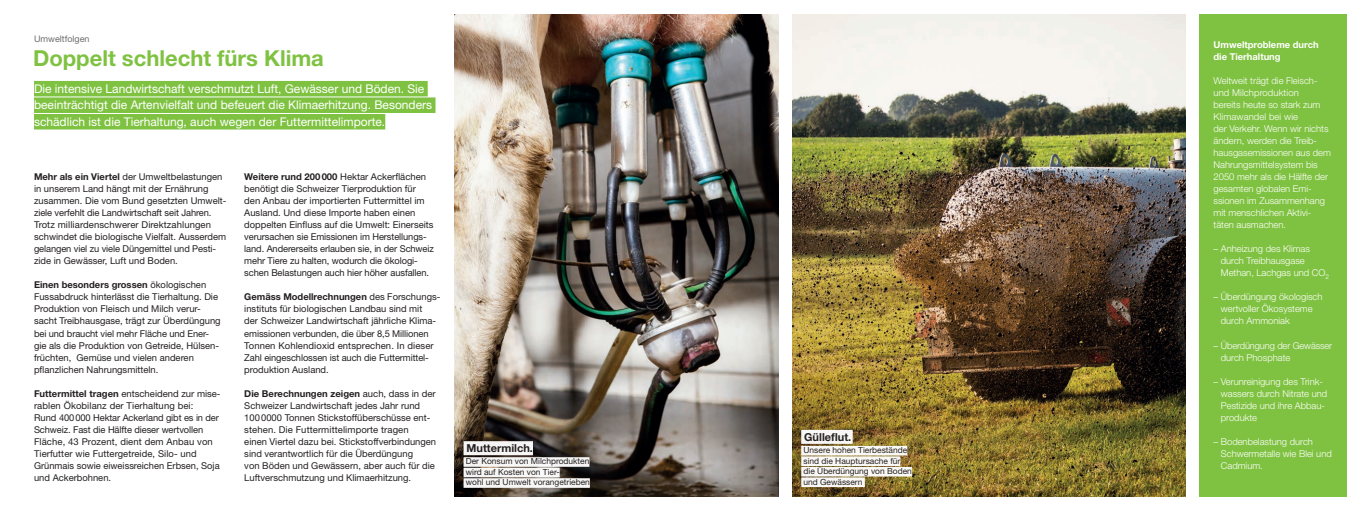
<style>
.page{position:relative;width:1361px;height:511px;background:#fff}
.page>*{position:absolute;margin:0;border:0;box-sizing:border-box;transform-origin:0 0}
.t1{font:700 22px "Helvetica Neue LT Std";color:#7fc241}
.t2{font:12px/16.5px "Helvetica Neue LT Std";color:#fff}
.t3{font:700 11px "Helvetica Neue LT Std";color:#231f20}
.t4{font:9.4px/12px "Helvetica Neue LT Std";color:#231f20}
.t5{font:300 9.4px/12px "Helvetica Neue LT Std";color:#fff}
.t6{font:700 9.4px/12px "Helvetica Neue LT Std";color:#fff}
.t7{font:9px "Helvetica Neue LT Std";color:#6c6d70}
.t8{font:8.4px/10.5px "Helvetica Neue LT Std";color:#231f20}
.s1{font-weight:700}
</style>
<div class="page">
<div style="left:1199px;top:14px;width:147px;height:482px;background:#7fc241"></div>
<img style="left:793px;top:14px;width:392px;height:482px">
<img style="left:454px;top:14px;width:324px;height:482px">
<div style="left:34px;top:81px;width:394px;height:15px;background:#7fc241"></div>
<div style="left:34px;top:97px;width:401px;height:16px;background:#7fc241"></div>
<div style="left:34px;top:114px;width:351px;height:15px;background:#7fc241"></div>
<div style="left:463px;top:441px;width:70px;height:14px;background:#f5f5f4"></div>
<div style="left:463px;top:457px;width:126px;height:9px;background:#f6f5f5"></div>
<div style="left:463px;top:467px;width:97px;height:10px;background:#f7f6f6"></div>
<div style="left:463px;top:478px;width:127px;height:9px;background:#f7f6f6"></div>
<div style="left:801px;top:429px;width:51px;height:14px;background:#f8f7f5"></div>
<div style="left:801px;top:445px;width:106px;height:10px;background:#f9f8f5"></div>
<div style="left:801px;top:456px;width:99px;height:9px;background:#f9f8f5"></div>
<div style="left:801px;top:466px;width:111px;height:10px;background:#f9f8f5"></div>
<div style="left:801px;top:477px;width:64px;height:9px;background:#f9f8f5"></div>
<p class="t7" style="left:34px;top:34px;width:57px">Umweltfolgen</p>
<h1 class="t1" style="left:33px;top:44px;width:292px">Doppelt schlecht fürs Klima</h1>
<p class="t2" style="left:34px;top:80px;width:400px">Die intensive Landwirtschaft verschmutzt Luft, Gewässer und Böden. Sie beeinträchtigt die Artenvielfalt und befeuert die Klimaerhitzung. Besonders schädlich ist die Tierhaltung, auch wegen der Futtermittelimporte.</p>
<p class="t4" style="left:34px;top:171px;width:194px"><span class="s1">Mehr als ein Viertel</span> der Umweltbelastungen in unserem Land hängt mit der Ernährung zusammen. Die vom Bund gesetzten Umwelt&shy;ziele verfehlt die Landwirtschaft seit Jahren.<br>Trotz milliardenschwerer Direktzahlungen schwindet die biologische Vielfalt. Ausserdem gelangen viel zu viele Düngemittel und Pesti&shy;zide in Gewässer, Luft und Boden.</p>
<p class="t4" style="left:34px;top:279px;width:188px"><span class="s1">Einen besonders grossen</span> ökologischen Fussabdruck hinterlässt die Tierhaltung. Die Produktion von Fleisch und Milch verur&shy;sacht Treibhausgase, trägt zur Überdüngung bei und braucht viel mehr Fläche und Ener&shy;gie als die Produktion von Getreide, Hülsen&shy;früchten, Gemüse und vielen anderen pflanzlichen Nahrungsmitteln.</p>
<p class="t4" style="left:34px;top:387px;width:188px"><span class="s1">Futtermittel tragen</span> entscheidend zur mise&shy;rablen Ökobilanz der Tierhaltung bei:<br>Rund 400000 Hektar Ackerland gibt es in der Schweiz. Fast die Hälfte dieser wertvollen Fläche, 43 Prozent, dient dem Anbau von Tierfutter wie Futtergetreide, Silo- und Grünmais sowie eiweissreichen Erbsen, Soja und Ackerbohnen.</p>
<p class="t4" style="left:244px;top:171px;width:191px"><span class="s1">Weitere rund 200000</span> Hektar Ackerflächen benötigt die Schweizer Tierproduktion für den Anbau der importierten Futtermittel im Ausland. Und diese Importe haben einen doppelten Einfluss auf die Umwelt: Einerseits verursachen sie Emissionen im Herstellungs&shy;land. Andererseits erlauben sie, in der Schweiz mehr Tiere zu halten, wodurch die ökologi&shy;schen Belastungen auch hier höher ausfallen.</p>
<p class="t4" style="left:244px;top:291px;width:198px"><span class="s1">Gemäss Modellrechnungen</span> des Forschungs&shy;instituts für biologischen Landbau sind mit<br>der Schweizer Landwirtschaft jährliche Klima&shy;emissionen verbunden, die über 8,5 Millionen Tonnen Kohlendioxid entsprechen. In dieser Zahl eingeschlossen ist auch die Futtermittel&shy;produktion Ausland.</p>
<p class="t4" style="left:244px;top:387px;width:193px"><span class="s1">Die Berechnungen zeigen</span> auch, dass in der Schweizer Landwirtschaft jedes Jahr rund 1000000 Tonnen Stickstoffüberschüsse ent&shy;stehen. Die Futtermittelimporte tragen<br>einen Viertel dazu bei. Stickstoffverbindungen sind verantwortlich für die Überdüngung<br>von Böden und Gewässern, aber auch für die Luftverschmutzung und Klimaerhitzung.</p>
<p class="t3" style="left:466px;top:441px;width:68px">Muttermilch.</p>
<p class="t8" style="left:466px;top:455px;width:125px">Der Konsum von Milchprodukten wird auf Kosten von Tier-<br>wohl und Umwelt vorangetrieben</p>
<p class="t3" style="left:804px;top:429px;width:49px">Gülleflut.</p>
<p class="t8" style="left:803px;top:444px;width:110px">Unsere hohen Tierbestände sind die Hauptursache für die Überdüngung von Boden und Gewässern</p>
<p class="t6" style="left:1213px;top:38px;width:107px">Umweltprobleme durch die Tierhaltung</p>
<p class="t5" style="left:1213px;top:74px;width:119px">Weltweit trägt die Fleisch&shy;und Milchproduktion<br>bereits heute so stark zum<br>Klimawandel bei wie<br>der Verkehr. Wenn wir nichts ändern, werden die Treib&shy;hausgasemissionen aus dem<br>Nahrungsmittelsystem bis<br>2050 mehr als die Hälfte der gesamten globalen Emi&shy;ssionen im Zusammenhang mit menschlichen Aktivi&shy;täten ausmachen.</p>
<p class="t5" style="left:1221px;top:242px;width:110px;text-indent:-7px">– Anheizung des Klimas durch Treibhausgase<br>Methan, Lachgas und CO<sub>2</sub></p>
<p class="t5" style="left:1221px;top:290px;width:103px;text-indent:-7px">– Überdüngung ökologisch wertvoller Ökosysteme durch Ammoniak</p>
<p class="t5" style="left:1221px;top:338px;width:113px;text-indent:-7px">– Überdüngung der Gewässer durch Phosphate</p>
<p class="t5" style="left:1221px;top:374px;width:108px;text-indent:-7px">– Verunreinigung des Trink&shy;wassers durch Nitrate und<br>Pestizide und ihre Abbau&shy;produkte</p>
<p class="t5" style="left:1221px;top:434px;width:112px;text-indent:-7px">– Bodenbelastung durch<br>Schwermetalle wie Blei und<br>Cadmium.</p>
</div>
